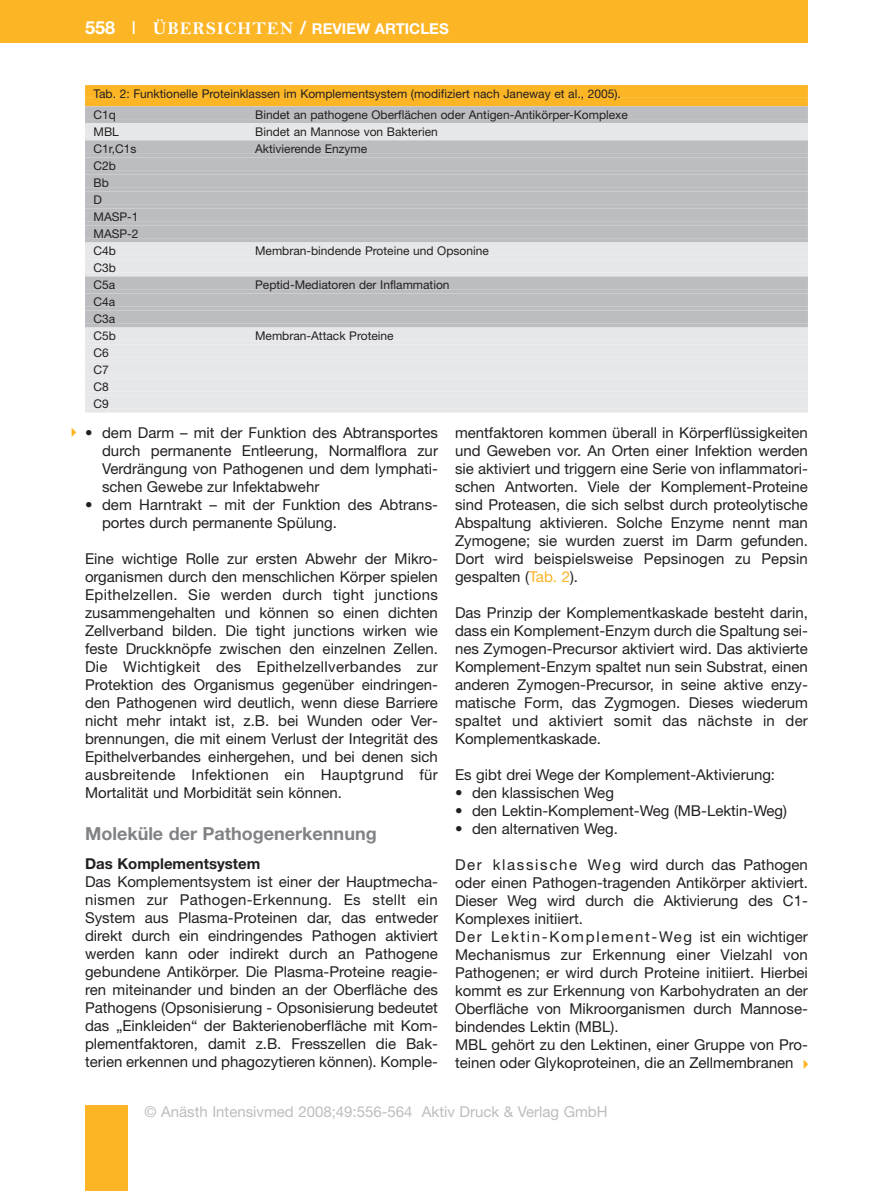
<style>
.page{position:relative;width:893px;height:1191px;background:#fff}
.page>*{position:absolute;margin:0;border:0;box-sizing:border-box;transform-origin:0 0}
.t1{font:700 18px "Helvetica Neue";color:#808285}
.t2{font:15px/18px "Helvetica Neue";color:#231f20;text-align:justify}
.t3{font:15px "Helvetica Neue";color:#bcbdc0}
.t4{font:700 15px "Helvetica Neue";color:#fff}
.t5{font:700 15px "Helvetica Neue";color:#231f20}
.t6{font:12px/17px "Helvetica Neue";color:#231f20}
.s1{font-size:18px}
.s2{font-weight:400;font-size:18px}
.s3{font-family:"Bell MT Bold";font-weight:400;font-size:18px}
.s4{color:#fcb525}
</style>
<div class="page">
<div style="left:0;top:0;width:808px;height:43px;background:#fcb525"></div>
<div style="left:85px;top:1106px;width:43px;height:85px;background:#fcb525"></div>
<div style="left:85px;top:85px;width:723px;height:13px;background:#fcb525"></div>
<div style="left:85px;top:98px;width:723px;height:8px;background:#fcb525"></div>
<div style="left:85px;top:106px;width:723px;height:13px;background:#bcbdc0"></div>
<hr style="left:85px;top:119px;width:723px;height:4px;background:#bcbdc0">
<div style="left:85px;top:123px;width:723px;height:13px;background:#e6e7e9"></div>
<hr style="left:85px;top:136px;width:723px;height:4px;background:#e6e7e9">
<div style="left:85px;top:140px;width:723px;height:13px;background:#bcbdc0"></div>
<hr style="left:85px;top:153px;width:723px;height:4px;background:#bcbdc0">
<div style="left:85px;top:157px;width:723px;height:13px;background:#bcbdc0"></div>
<hr style="left:85px;top:170px;width:723px;height:4px;background:#bcbdc0">
<div style="left:85px;top:174px;width:723px;height:13px;background:#bcbdc0"></div>
<hr style="left:85px;top:187px;width:723px;height:4px;background:#bcbdc0">
<div style="left:85px;top:191px;width:723px;height:13px;background:#bcbdc0"></div>
<hr style="left:85px;top:204px;width:723px;height:4px;background:#bcbdc0">
<div style="left:85px;top:208px;width:723px;height:13px;background:#bcbdc0"></div>
<hr style="left:85px;top:221px;width:723px;height:4px;background:#bcbdc0">
<div style="left:85px;top:225px;width:723px;height:13px;background:#bcbdc0"></div>
<hr style="left:85px;top:238px;width:723px;height:4px;background:#bcbdc0">
<div style="left:85px;top:242px;width:723px;height:13px;background:#e6e7e9"></div>
<hr style="left:85px;top:255px;width:723px;height:4px;background:#e6e7e9">
<div style="left:85px;top:259px;width:723px;height:13px;background:#e6e7e9"></div>
<hr style="left:85px;top:272px;width:723px;height:4px;background:#e6e7e9">
<div style="left:85px;top:276px;width:723px;height:13px;background:#bcbdc0"></div>
<hr style="left:85px;top:289px;width:723px;height:4px;background:#bcbdc0">
<div style="left:85px;top:293px;width:723px;height:13px;background:#bcbdc0"></div>
<hr style="left:85px;top:306px;width:723px;height:4px;background:#bcbdc0">
<div style="left:85px;top:310px;width:723px;height:13px;background:#bcbdc0"></div>
<hr style="left:85px;top:323px;width:723px;height:4px;background:#bcbdc0">
<div style="left:85px;top:327px;width:723px;height:13px;background:#e6e7e9"></div>
<hr style="left:85px;top:340px;width:723px;height:4px;background:#e6e7e9">
<div style="left:85px;top:344px;width:723px;height:13px;background:#e6e7e9"></div>
<hr style="left:85px;top:357px;width:723px;height:4px;background:#e6e7e9">
<div style="left:85px;top:361px;width:723px;height:13px;background:#e6e7e9"></div>
<hr style="left:85px;top:374px;width:723px;height:4px;background:#e6e7e9">
<div style="left:85px;top:378px;width:723px;height:13px;background:#e6e7e9"></div>
<hr style="left:85px;top:391px;width:723px;height:4px;background:#e6e7e9">
<div style="left:85px;top:395px;width:723px;height:13px;background:#e6e7e9"></div>
<hr style="left:85px;top:408px;width:723px;height:4px;background:#e6e7e9">
<p class="t4" style="left:85px;top:23px;width:365px"><span class="s1">558</span> <span class="s2">I</span> <span class="s3">ÜBERSICHTEN</span> <span class="s1">/</span> REVIEW ARTICLES</p>
<p class="t6" style="left:94px;top:84px;width:529px;line-height:21.3px">Tab. 2: Funktionelle Proteinklassen im Komplementsystem (modifiziert nach Janeway et al., 2005).<br>C1q</p>
<p class="t6" style="left:255px;top:107px;width:374px">Bindet an pathogene Oberflächen oder Antigen-Antikörper-Komplexe</p>
<p class="t6" style="left:94px;top:124px;width:27px">MBL</p>
<p class="t6" style="left:255px;top:124px;width:184px">Bindet an Mannose von Bakterien</p>
<p class="t6" style="left:94px;top:142px;width:44px">C1r,C1s</p>
<p class="t6" style="left:255px;top:142px;width:114px">Aktivierende Enzyme</p>
<p class="t6" style="left:94px;top:159px;width:47px">C2b<br>Bb<br>D<br>MASP-1<br>MASP-2<br>C4b</p>
<p class="t6" style="left:255px;top:244px;width:235px">Membran-bindende Proteine und Opsonine</p>
<p class="t6" style="left:94px;top:261px;width:24px">C3b<br>C5a</p>
<p class="t6" style="left:94px;top:295px;width:24px;text-align:justify">C4a C3a C5b</p>
<p class="t6" style="left:94px;top:346px;width:17px;text-align:justify">C6<br>C7<br>C8<br>C9</p>
<p class="t6" style="left:255px;top:278px;width:196px">Peptid-Mediatoren der Inflammation</p>
<p class="t6" style="left:255px;top:329px;width:140px">Membran-Attack Proteine</p>
<p class="t2" style="left:102px;top:425px;width:337px;text-indent:-17px">• dem Darm – mit der Funktion des Abtransportes durch permanente Entleerung, Normalflora zur Ver drängung von Pathogenen und dem lymphati&shy;schen Gewebe zur Infektabwehr</p>
<p class="t2" style="left:102px;top:497px;width:337px;text-indent:-17px">• dem Harntrakt – mit der Funktion des Abtrans - portes durch permanente Spülung.</p>
<p class="t2" style="left:85px;top:551px;width:354px">Eine wichtige Rolle zur ersten Abwehr der Mikro - organismen durch den menschlichen Körper spielen Epithelzellen. Sie werden durch tight junctions zusam mengehalten und können so einen dichten Zellverband bilden. Die tight junctions wirken wie feste Druckknöpfe zwischen den einzelnen Zellen.<br>Die Wichtigkeit des Epithelzellverbandes zur Protektion des Organismus gegenüber eindringen&shy;den Pathogenen wird deutlich, wenn diese Barriere nicht mehr intakt ist, z.B. bei Wunden oder Ver - brennungen, die mit einem Verlust der Integrität des Epithelverbandes einhergehen, und bei denen sich ausbreitende Infektionen ein Hauptgrund für Mortalität und Morbidität sein können.</p>
<p class="t1" style="left:85px;top:827px;width:293px">Moleküle der Pathogenerkennung</p>
<p class="t5" style="left:85px;top:858px;width:177px">Das Komplementsystem</p>
<p class="t2" style="left:85px;top:873px;width:354px">Das Komplementsystem ist einer der Haupt mecha - nismen zur Pathogen-Erkennung. Es stellt ein System aus Plasma-Proteinen dar, das entweder direkt durch ein eindringendes Pathogen aktiviert werden kann oder indirekt durch an Pathogene gebundene Antikörper. Die Plasma-Proteine reagie&shy;ren miteinander und binden an der Oberfläche des Pathogens (Opsonisierung - Opsonisierung bedeutet das „Einkleiden“ der Bakterienoberfläche mit Kom - ple mentfaktoren, damit z.B. Fresszellen die Bak - terien erkennen und phagozytieren können). Komple -</p>
<p class="t2" style="left:455px;top:425px;width:354px">mentfaktoren kommen überall in Körper flüssigkeiten und Geweben vor. An Orten einer Infektion werden sie aktiviert und triggern eine Serie von inflammatori&shy;schen Antworten. Viele der Komplement-Proteine sind Proteasen, die sich selbst durch proteolytische Abspaltung aktivieren. Solche Enzyme nennt man Zymogene; sie wurden zuerst im Darm gefunden.<br>Dort wird beispielsweise Pepsinogen zu Pepsin gespalten (<span class="s4">Tab. 2</span>).</p>
<p class="t2" style="left:455px;top:605px;width:354px">Das Prinzip der Komplementkaskade besteht darin, dass ein Komplement-Enzym durch die Spaltung sei&shy;nes Zymogen-Precursor aktiviert wird. Das aktivierte Komplement-Enzym spaltet nun sein Substrat, einen anderen Zymogen-Precursor, in seine aktive enzy&shy;matische Form, das Zygmogen. Dieses wiederum spaltet und aktiviert somit das nächste in der Komplementkaskade.</p>
<p class="t2" style="left:455px;top:767px;width:322px">Es gibt drei Wege der Komplement-Aktivierung:</p>
<p class="t2" style="left:455px;top:785px;width:160px">• den klassischen Weg</p>
<p class="t2" style="left:455px;top:803px;width:334px">• den Lektin-Komplement-Weg (MB-Lektin-Weg)</p>
<p class="t2" style="left:455px;top:821px;width:165px">• den alternativen Weg.</p>
<p class="t2" style="left:455px;top:857px;width:354px;text-align:left">Der klassische Weg wird durch das Pathogen oder einen Pathogen-tragenden Antikörper aktiviert.<br>Dieser Weg wird durch die Aktivierung des C1- Komplexes initiiert.<br>Der Lektin-Komplement-Weg ist ein wichtiger Mecha nismus zur Erkennung einer Vielzahl von Patho genen; er wird durch Proteine initiiert. Hierbei kommt es zur Erkennung von Karbohydraten an der Oberfläche von Mikroorganismen durch Mannose&shy;bindendes Lektin (MBL).<br>MBL gehört zu den Lektinen, einer Gruppe von Pro - teinen oder Glykoproteinen, die an Zellmembranen</p>
<p class="t3" style="left:145px;top:1106px;width:465px">© Anästh Intensivmed 2008;49:556-564 Aktiv Druck &amp; Verlag GmbH</p>
</div>
